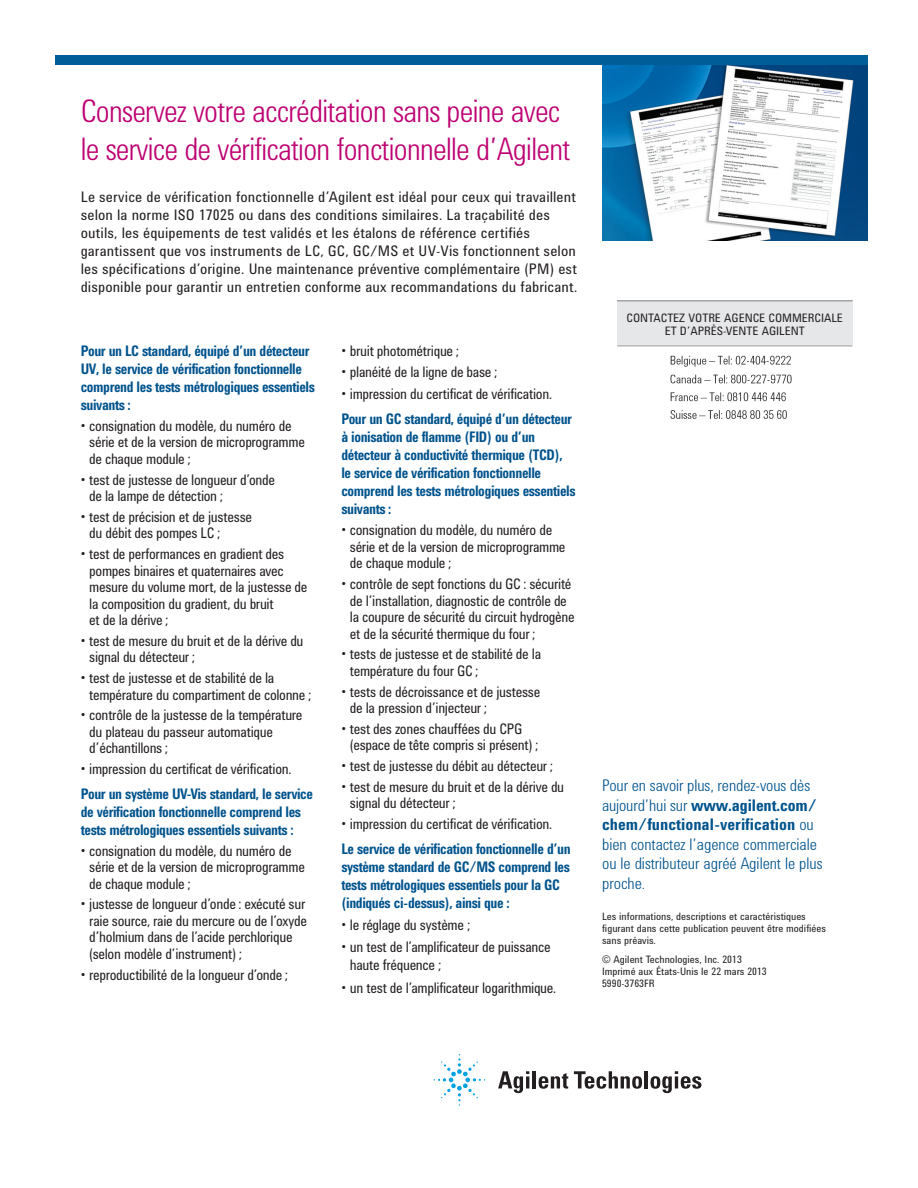
<style>
.page{position:relative;width:918px;height:1188px;background:#fff}
.page>*{position:absolute;margin:0;border:0;box-sizing:border-box;transform-origin:0 0}
.t1{font:300 31.95px/38.4px "Agilent Condensed CFF";letter-spacing:-.02em;color:#bd0172}
.t2{font:300 16.5px/19.5px "Agilent Condensed CFF";color:#00538d}
.t3{font:15px/16.5px "Agilent Condensed CFF";letter-spacing:-.02em;color:#231f20;scale:.93 1}
.t4{font:700 15px/18px "Agilent Condensed CFF";letter-spacing:-.03em;color:#00538d;scale:.93 1}
.t5{font:15px/18px "Agilent Condensed CFF";letter-spacing:.005em;color:#231f20}
.t6{font:12px/13.5px "Agilent Condensed CFF";color:#231f20;text-align:center}
.t7{font:10.5px/12px "Agilent Condensed CFF";color:#231f20}
.s1{font-weight:700}
.s2{font-size:15px}
</style>
<div class="page">
<img style="left:602px;top:65px;width:265px;height:175px">
<div style="left:55px;top:55px;width:812px;height:10px;background:#005d97"></div>
<svg style="left:498px;top:1071px;width:31px;height:22px"></svg>
<hr style="left:533px;top:1071px;width:3px;height:17px;background:#231f20">
<svg style="left:539px;top:1073px;width:29px;height:16px"></svg>
<svg style="left:574px;top:1071px;width:68px;height:18px"></svg>
<hr style="left:645px;top:1071px;width:3px;height:17px;background:#231f20">
<svg style="left:651px;top:1071px;width:50px;height:22px"></svg>
<svg style="left:434px;top:1054px;width:51px;height:52px"></svg>
<img style="left:670px;top:355px;width:122px;height:64px">
<div style="left:617px;top:301px;width:235px;height:45px;background:#e6e7e9"></div>
<hr style="left:617px;top:301px;width:235px;height:1px;background:#9b9da0">
<hr style="left:617px;top:346px;width:235px;height:1px;background:#9b9da0">
<h1 class="t1" style="left:81px;top:94px;width:491px">Conservez votre accréditation sans peine avec le service de vérification fonctionnelle d’Agilent</h1>
<p class="t5" style="left:81px;top:189px;width:498px">Le service de vérification fonctionnelle d’Agilent est idéal pour ceux qui travaillent selon la norme ISO 17025 ou dans des conditions similaires. La traçabilité des outils, les équipements de test validés et les étalons de référence certifiés garantissent que vos instruments de LC, GC, GC/MS et UV-Vis fonctionnent selon les spécifications d’origine. Une maintenance préventive complémentaire (PM) est disponible pour garantir un entretien conforme aux recommandations du fabricant.</p>
<p class="t4" style="left:81px;top:343px;width:253px">Pour un LC standard, équipé d’un détecteur UV, le service de vérification fonctionnelle comprend les tests métrologiques essentiels suivants :</p>
<p class="t3" style="left:89px;top:419px;width:233px;text-indent:-9px">• consignation du modèle, du numéro de série et de la version de microprogramme de chaque module ;</p>
<p class="t3" style="left:89px;top:472px;width:201px;text-indent:-9px">• test de justesse de longueur d’onde de la lampe de détection ;</p>
<p class="t3" style="left:89px;top:510px;width:177px;text-indent:-9px">• test de précision et de justesse du débit des pompes LC ;</p>
<p class="t3" style="left:89px;top:547px;width:236px;text-indent:-9px">• test de performances en gradient des pompes binaires et quaternaires avec mesure du volume mort, de la justesse de la composition du gradient, du bruit<br>et de la dérive ;</p>
<p class="t3" style="left:89px;top:634px;width:232px;text-indent:-9px">• test de mesure du bruit et de la dérive du signal du détecteur ;</p>
<p class="t3" style="left:89px;top:671px;width:240px;text-indent:-9px">• test de justesse et de stabilité de la température du compartiment de colonne ;</p>
<p class="t3" style="left:89px;top:708px;width:231px;text-indent:-9px">• contrôle de la justesse de la température du plateau du passeur automatique d’échantillons ;</p>
<p class="t3" style="left:81px;top:762px;width:228px">• impression du certificat de vérification.</p>
<p class="t4" style="left:81px;top:786px;width:251px">Pour un système UV-Vis standard, le service de vérification fonctionnelle comprend les tests métrologiques essentiels suivants :</p>
<p class="t3" style="left:89px;top:843px;width:233px;text-indent:-9px">• consignation du modèle, du numéro de série et de la version de microprogramme de chaque module ;</p>
<p class="t3" style="left:89px;top:897px;width:236px;text-indent:-9px">• justesse de longueur d’onde : exécuté sur raie source, raie du mercure ou de l’oxyde d’holmium dans de l’acide perchlorique (selon modèle d’instrument) ;</p>
<p class="t3" style="left:81px;top:967px;width:224px">• reproductibilité de la longueur d’onde ;</p>
<p class="t3" style="left:341px;top:344px;width:128px">• bruit photométrique ;</p>
<p class="t3" style="left:341px;top:365px;width:169px">• planéité de la ligne de base ;</p>
<p class="t3" style="left:341px;top:386px;width:228px">• impression du certificat de vérification.</p>
<p class="t4" style="left:341px;top:410px;width:253px">Pour un GC standard, équipé d’un détecteur à ionisation de flamme (FID) ou d’un détecteur à conductivité thermique (TCD), le service de vérification fonctionnelle comprend les tests métrologiques essentiels suivants :</p>
<p class="t3" style="left:350px;top:523px;width:233px;text-indent:-9px">• consignation du modèle, du numéro de série et de la version de microprogramme de chaque module ;</p>
<p class="t3" style="left:350px;top:577px;width:243px;text-indent:-9px">• contrôle de sept fonctions du GC : sécurité de l’installation, diagnostic de contrôle de la coupure de sécurité du circuit hydrogène et de la sécurité thermique du four ;</p>
<p class="t3" style="left:350px;top:647px;width:207px;text-indent:-9px">• tests de justesse et de stabilité de la température du four GC ;</p>
<p class="t3" style="left:350px;top:684px;width:206px;text-indent:-9px">• tests de décroissance et de justesse de la pression d’injecteur ;</p>
<p class="t3" style="left:350px;top:722px;width:204px;text-indent:-9px">• test des zones chauffées du CPG (espace de tête compris si présent) ;</p>
<p class="t3" style="left:341px;top:759px;width:229px">• test de justesse du débit au détecteur ;</p>
<p class="t3" style="left:350px;top:780px;width:232px;text-indent:-9px">• test de mesure du bruit et de la dérive du signal du détecteur ;</p>
<p class="t3" style="left:341px;top:817px;width:228px">• impression du certificat de vérification.</p>
<p class="t4" style="left:341px;top:841px;width:248px">Le service de vérification fonctionnelle d’un système standard de GC/MS comprend les tests métrologiques essentiels pour la GC (indiqués ci-dessus), ainsi que :</p>
<p class="t3" style="left:341px;top:918px;width:140px">• le réglage du système ;</p>
<p class="t3" style="left:350px;top:939px;width:217px;line-height:18px;text-indent:-9px">• un test de l’amplificateur de puissance haute fréquence ;</p>
<p class="t3" style="left:341px;top:980px;width:233px">• un test de l’amplificateur logarithmique.</p>
<p class="t6" style="left:626px;top:312px;width:218px">CONTACTEZ VOTRE AGENCE COMMERCIALE<br>ET D’APRÈS-VENTE AGILENT</p>
<p class="t2" style="left:602px;top:777px;width:222px">Pour en savoir plus, rendez-vous dès aujourd’hui sur <span class="s1">www.agilent.com/ chem/functional-verification</span> ou bien contactez l’agence commerciale ou le distributeur agréé Agilent le plus proche<span class="s2">.</span></p>
<p class="t7" style="left:602px;top:912px;width:226px">Les informations, descriptions et caractéristiques figurant dans cette publication peuvent être modifiées sans préavis.</p>
<p class="t7" style="left:602px;top:954px;width:166px">© Agilent Technologies, Inc. 2013<br>Imprimé aux États-Unis le 22 mars 2013<br>5990-3763FR</p>
</div>
